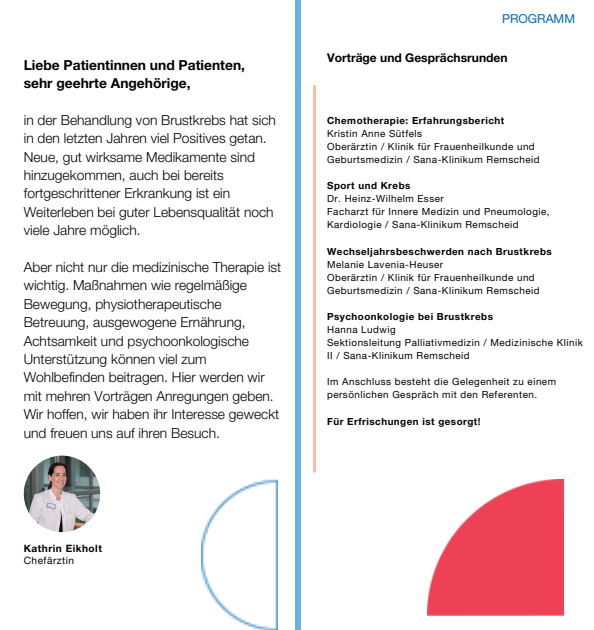
<style>
.page{position:relative;width:594px;height:630px;background:#fff}
.page>*{position:absolute;margin:0;border:0;box-sizing:border-box;transform-origin:0 0}
.t1{font:300 13.6px/18.4px "Helvetica Neue LT Pro";color:#000}
.t2{font:700 13.6px "Helvetica Neue LT Pro";color:#000}
.t3{font:12.4px "Helvetica Neue LT Pro";color:#0069b4}
.t4{font:700 12px "Helvetica Neue LT Pro";color:#000}
.t5{font:10px/13.2px "Helvetica Neue LT Pro";letter-spacing:.05em;color:#000}
.t6{font:700 10px "Helvetica Neue LT Pro";letter-spacing:.05em;color:#000}
</style>
<div class="page">
<div style="left:295px;top:0;width:6px;height:630px;background:#66b2e4"></div>
<hr style="left:313px;top:86px;width:3px;height:385px;background:#f8bea4">
<img style="left:428px;top:480px;width:135px;height:135px">
<img style="left:202px;top:479px;width:75px;height:151px">
<img style="left:24px;top:456px;width:76px;height:76px;border-radius:50%">
<p class="t2" style="left:24px;top:60px;width:223px">Liebe Patientinnen und Patienten,</p>
<p class="t2" style="left:24px;top:78px;width:168px">sehr geehrte Angehörige,</p>
<p class="t1" style="left:24px;top:113px;width:254px">in der Behandlung von Brustkrebs hat sich in den letzten Jahren viel Positives getan.<br>Neue, gut wirksame Medikamente sind hinzugekommen, auch bei bereits fortgeschrittener Erkrankung ist ein Weiterleben bei guter Lebensqualität noch viele Jahre möglich.</p>
<p class="t1" style="left:24px;top:260px;width:259px">Aber nicht nur die medizinische Therapie ist wichtig. Maßnahmen wie regelmäßige Bewegung, physiotherapeutische Betreuung, ausgewogene Ernährung, Achtsamkeit und psychoonkologische Unterstützung können viel zum Wohlbefinden beitragen. Hier werden wir mit mehren Vorträgen Anregungen geben.</p>
<p class="t1" style="left:24px;top:407px;width:257px">Wir hoffen, wir haben ihr Interesse geweckt und freuen uns auf ihren Besuch.</p>
<p class="t6" style="left:24px;top:545px;width:80px">Kathrin Eikholt</p>
<p class="t5" style="left:24px;top:555px;width:52px">Chefärztin</p>
<p class="t3" style="left:502px;top:14px;width:74px">PROGRAMM</p>
<p class="t4" style="left:327px;top:53px;width:182px">Vorträge und Gesprächsrunden</p>
<p class="t6" style="left:327px;top:117px;width:179px">Chemotherapie: Erfahrungsbericht</p>
<p class="t5" style="left:327px;top:128px;width:97px">Kristin Anne Sütfels</p>
<p class="t5" style="left:327px;top:141px;width:214px">Oberärztin / Klinik für Frauenheilkunde und<br>Geburtsmedizin / Sana-Klinikum Remscheid</p>
<p class="t6" style="left:327px;top:182px;width:85px">Sport und Krebs</p>
<p class="t5" style="left:327px;top:194px;width:118px">Dr. Heinz-Wilhelm Esser</p>
<p class="t5" style="left:327px;top:207px;width:224px">Facharzt für Innere Medizin und Pneumologie,<br>Kardiologie / Sana-Klinikum Remscheid</p>
<p class="t6" style="left:327px;top:247px;width:226px">Wechseljahrsbeschwerden nach Brustkrebs</p>
<p class="t5" style="left:327px;top:259px;width:117px">Melanie Lavenia-Heuser</p>
<p class="t5" style="left:327px;top:272px;width:214px">Oberärztin / Klinik für Frauenheilkunde und<br>Geburtsmedizin / Sana-Klinikum Remscheid</p>
<p class="t6" style="left:327px;top:313px;width:167px">Psychoonkologie bei Brustkrebs</p>
<p class="t5" style="left:327px;top:324px;width:70px">Hanna Ludwig</p>
<p class="t5" style="left:327px;top:337px;width:257px">Sektionsleitung Palliativmedizin / Medizinische Klinik<br>II / Sana-Klinikum Remscheid</p>
<p class="t5" style="left:327px;top:377px;width:230px">Im Anschluss besteht die Gelegenheit zu einem persönlichen Gespräch mit den Referenten.</p>
<p class="t6" style="left:327px;top:417px;width:155px">Für Erfrischungen ist gesorgt!</p>
</div>
